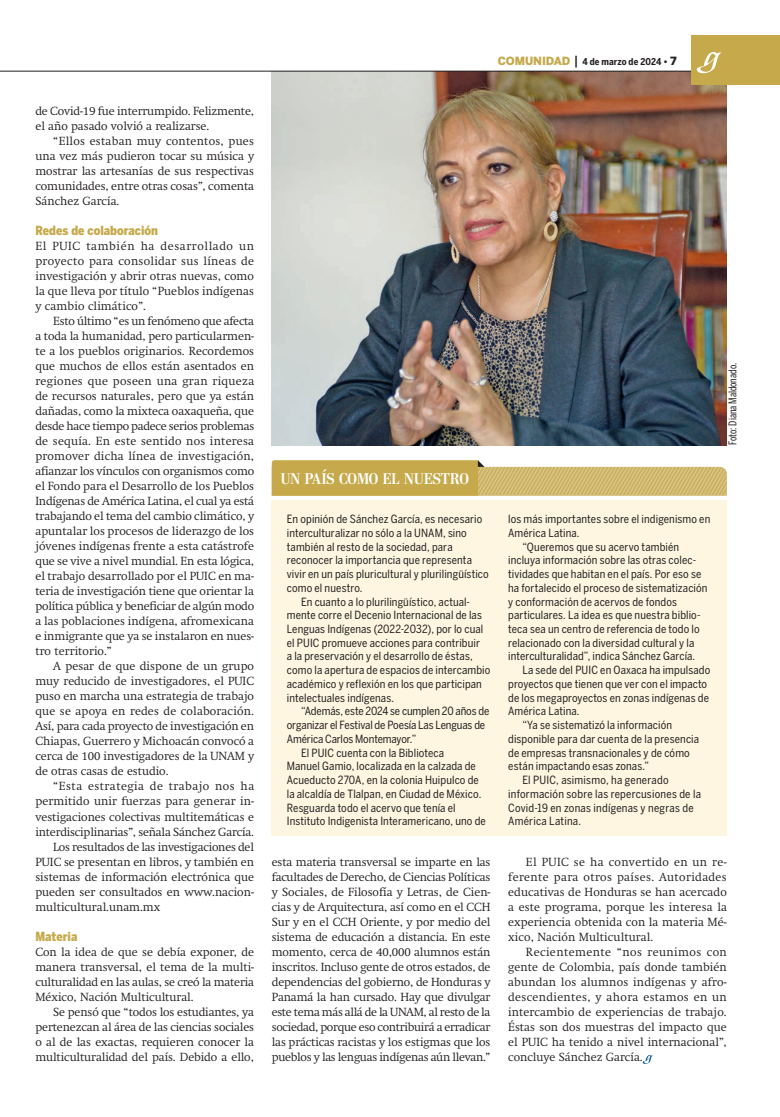
<style>
.page{position:relative;width:780px;height:1117px;background:#fff}
.page>*{position:absolute;margin:0;border:0;box-sizing:border-box;transform-origin:0 0}
.t1{font:700 15.62px "Stilson";letter-spacing:.01em;color:#fff}
.t2{font:900 12.5px "Benton Sans Cond";color:#c5a94a}
.t3{font:300 11.62px/15px "Swift";color:#231f20;text-align:justify}
.t4{font:300 11.62px "Swift";letter-spacing:.045em;color:#231f20}
.t5{font:11.25px "Benton Sans Cond";letter-spacing:.01em;color:#231f20}
.t6{font:11.25px "Benton Sans Cond";letter-spacing:-.01em;color:#231f20}
.t7{font:10.62px "Benton Sans Comp";color:#231f20}
.t8{font:700 9.38px "Benton Sans Cond";letter-spacing:.01em;color:#231f20}
.s1{font-family:"Benton Sans";font-weight:900;font-size:11.25px;color:#c5a94a}
.s2{font-weight:500;font-size:12.5px}
.s3{font-family:"Benton Sans";font-weight:900}
.s4{font-family:"Benton Sans";font-weight:900;font-size:11.25px}
</style>
<div class="page">
<img style="left:272px;top:72px;width:454px;height:373px">
<hr style="left:0;top:71px;width:726px;height:1px;background:#231f20">
<div style="left:691px;top:35px;width:88px;height:50px;background:#c5a94a"></div>
<svg style="left:696px;top:52px;width:26px;height:21px"></svg>
<div style="left:272px;top:500px;width:454px;height:335px;background:#fef6e1"></div>
<svg style="left:272px;top:460px;width:454px;height:35px;background:#d0b96e"></svg>
<svg style="left:642px;top:1055px;width:10px;height:8px"></svg>
<p class="t3" style="left:35px;top:103px;width:220px">de Covid-19 fue interrumpido. Felizmente, el año pasado volvió a realizarse.</p>
<p class="t3" style="left:35px;top:133px;width:220px;text-indent:18px">“Ellos estaban muy contentos, pues una vez más pudieron tocar su música y mostrar las artesanías de sus respectivas comunidades, entre otras cosas”, comenta Sánchez García.</p>
<p class="t2" style="left:35px;top:223px;width:124px">Redes de colaboración</p>
<p class="t3" style="left:35px;top:238px;width:220px">El PUIC también ha desarrollado un proyecto para consolidar sus líneas de investigación y abrir otras nuevas, como la que lleva por título “Pueblos indígenas y cambio climático”.</p>
<p class="t3" style="left:35px;top:313px;width:220px;text-indent:18px">Esto último “es un fenómeno que afecta a toda la humanidad, pero particularmen&shy;te a los pueblos originarios. Recordemos que muchos de ellos están asentados en regiones que poseen una gran riqueza de recursos naturales, pero que ya están dañadas, como la mixteca oaxaqueña, que desde hace tiempo padece serios problemas de sequía. En este sentido nos interesa promover dicha línea de investigación, afianzar los vínculos con organismos como el Fondo para el Desarrollo de los Pueblos Indígenas de América Latina, el cual ya está trabajando el tema del cambio climático, y apuntalar los procesos de liderazgo de los jóvenes indígenas frente a esta catástrofe que se vive a nivel mundial. En esta lógica, el trabajo desarrollado por el PUIC en ma&shy;teria de investigación tiene que orientar la política pública y beneficiar de algún modo a las poblaciones indígena, afromexicana e inmigrante que ya se instalaron en nues&shy;tro territorio.”</p>
<p class="t3" style="left:35px;top:658px;width:220px;text-indent:18px">A pesar de que dispone de un grupo muy reducido de investigadores, el PUIC puso en marcha una estrategia de trabajo que se apoya en redes de colaboración.<br>Así, para cada proyecto de investigación en Chiapas, Guerrero y Michoacán convocó a cerca de 100 investigadores de la UNAM y de otras casas de estudio.</p>
<p class="t4" style="left:53px;top:779px;width:202px">“Esta estrategia de trabajo nos ha</p>
<p class="t3" style="left:35px;top:793px;width:220px">permitido unir fuerzas para generar in-</p>
<p class="t3" style="left:35px;top:808px;width:220px">vestigaciones colectivas multitemáticas e</p>
<p class="t3" style="left:35px;top:823px;width:220px">interdisciplinarias”, señala Sánchez García.</p>
<p class="t3" style="left:53px;top:838px;width:202px">Los resultados de las investigaciones del</p>
<p class="t3" style="left:35px;top:853px;width:220px">PUIC se presentan en libros, y también en</p>
<p class="t3" style="left:35px;top:868px;width:220px">sistemas de información electrónica que</p>
<p class="t3" style="left:35px;top:883px;width:220px">pueden ser consultados en www.nacion-</p>
<p class="t3" style="left:35px;top:898px;width:126px">multicultural.unam.mx</p>
<p class="t2" style="left:35px;top:928px;width:43px">Materia</p>
<p class="t3" style="left:35px;top:943px;width:220px">Con la idea de que se debía exponer, de manera transversal, el tema de la multi&shy;culturalidad en las aulas, se creó la materia México, Nación Multicultural.</p>
<p class="t3" style="left:35px;top:1003px;width:220px;text-indent:18px">Se pensó que “todos los estudiantes, ya pertenezcan al área de las ciencias sociales o al de las exactas, requieren conocer la multiculturalidad del país. Debido a ello,</p>
<p class="t8" style="left:497px;top:56px;width:180px"><span class="s1">COMUNIDAD</span> <span class="s2">|</span> 4 de marzo de 2024 <span class="s3">•</span> <span class="s4">7</span></p>
<h1 class="t1" style="left:280px;top:469px;width:190px">UN PAÍS COMO EL NUESTRO</h1>
<p class="t5" style="left:287px;top:512px;width:197px">En opinión de Sánchez García, es necesario</p>
<p class="t5" style="left:287px;top:526px;width:181px">interculturalizar no sólo a la UNAM, sino</p>
<p class="t5" style="left:287px;top:539px;width:167px">también al resto de la sociedad, para</p>
<p class="t5" style="left:287px;top:553px;width:187px">reconocer la importancia que representa</p>
<p class="t5" style="left:287px;top:567px;width:203px">vivir en un país pluricultural y plurilingüístico</p>
<p class="t5" style="left:287px;top:581px;width:77px">como el nuestro.</p>
<p class="t5" style="left:301px;top:594px;width:170px">En cuanto a lo plurilingüístico, actual-</p>
<p class="t5" style="left:287px;top:608px;width:197px">mente corre el Decenio Internacional de las</p>
<p class="t5" style="left:287px;top:622px;width:198px">Lenguas Indígenas (2022-2032), por lo cual</p>
<p class="t5" style="left:287px;top:636px;width:195px">el PUIC promueve acciones para contribuir</p>
<p class="t5" style="left:287px;top:649px;width:187px">a la preservación y el desarrollo de éstas,</p>
<p class="t5" style="left:287px;top:663px;width:205px">como la apertura de espacios de intercambio</p>
<p class="t5" style="left:287px;top:677px;width:197px">académico y reflexión en los que participan</p>
<p class="t5" style="left:287px;top:690px;width:109px">intelectuales indígenas.</p>
<p class="t6" style="left:301px;top:704px;width:190px">“Además, este 2024 se cumplen 20 años de</p>
<p class="t6" style="left:287px;top:718px;width:200px">organizar el Festival de Poesía Las Lenguas de</p>
<p class="t6" style="left:287px;top:732px;width:131px">América Carlos Montemayor.”</p>
<p class="t5" style="left:301px;top:745px;width:145px">El PUIC cuenta con la Biblioteca</p>
<p class="t5" style="left:287px;top:759px;width:191px">Manuel Gamio, localizada en la calzada de</p>
<p class="t5" style="left:287px;top:773px;width:193px">Acueducto 270A, en la colonia Huipulco de</p>
<p class="t5" style="left:287px;top:787px;width:196px">la alcaldía de Tlalpan, en Ciudad de México.</p>
<p class="t5" style="left:287px;top:800px;width:170px">Resguarda todo el acervo que tenía el</p>
<p class="t5" style="left:287px;top:814px;width:200px">Instituto Indigenista Interamericano, uno de</p>
<p class="t5" style="left:508px;top:512px;width:204px">los más importantes sobre el indigenismo en</p>
<p class="t5" style="left:508px;top:526px;width:73px">América Latina.</p>
<p class="t5" style="left:522px;top:539px;width:158px">“Queremos que su acervo también</p>
<p class="t5" style="left:508px;top:553px;width:189px">incluya información sobre las otras colec-</p>
<p class="t5" style="left:508px;top:567px;width:195px">tividades que habitan en el país. Por eso se</p>
<p class="t5" style="left:508px;top:581px;width:201px">ha fortalecido el proceso de sistematización</p>
<p class="t5" style="left:508px;top:594px;width:170px">y conformación de acervos de fondos</p>
<p class="t5" style="left:508px;top:608px;width:194px">particulares. La idea es que nuestra biblio-</p>
<p class="t5" style="left:508px;top:622px;width:193px">teca sea un centro de referencia de todo lo</p>
<p class="t5" style="left:508px;top:636px;width:188px">relacionado con la diversidad cultural y la</p>
<p class="t5" style="left:508px;top:649px;width:188px">interculturalidad”, indica Sánchez García.</p>
<p class="t5" style="left:522px;top:663px;width:189px">La sede del PUIC en Oaxaca ha impulsado</p>
<p class="t5" style="left:508px;top:677px;width:200px">proyectos que tienen que ver con el impacto</p>
<p class="t5" style="left:508px;top:690px;width:202px">de los megaproyectos en zonas indígenas de</p>
<p class="t5" style="left:508px;top:704px;width:73px">América Latina.</p>
<p class="t5" style="left:522px;top:718px;width:151px">“Ya se sistematizó la información</p>
<p class="t5" style="left:508px;top:732px;width:192px">disponible para dar cuenta de la presencia</p>
<p class="t5" style="left:508px;top:745px;width:183px">de empresas transnacionales y de cómo</p>
<p class="t5" style="left:508px;top:759px;width:142px">están impactando esas zonas.”</p>
<p class="t5" style="left:522px;top:773px;width:148px">El PUIC, asimismo, ha generado</p>
<p class="t5" style="left:508px;top:787px;width:194px">información sobre las repercusiones de la</p>
<p class="t5" style="left:508px;top:800px;width:187px">Covid-19 en zonas indígenas y negras de</p>
<p class="t5" style="left:508px;top:814px;width:74px">América Latina.</p>
<p class="t7" style="left:726px;top:445px;width:84px;rotate:-90deg">Foto: Diana Maldonado.</p>
<p class="t3" style="left:272px;top:853px;width:220px">esta materia transversal se imparte en las facultades de Derecho, de Ciencias Políticas y Sociales, de Filosofía y Letras, de Cien&shy;cias y de Arquitectura, así como en el CCH Sur y en el CCH Oriente, y por medio del sistema de educación a distancia. En este momento, cerca de 40,000 alumnos están inscritos. Incluso gente de otros estados, de dependencias del gobierno, de Honduras y Panamá la han cursado. Hay que divulgar este tema más allá de la UNAM, al resto de la sociedad, porque eso contribuirá a erradicar las prácticas racistas y los estigmas que los pueblos y las lenguas indígenas aún llevan.”</p>
<p class="t3" style="left:508px;top:853px;width:220px;text-indent:18px">El PUIC se ha convertido en un re&shy;ferente para otros países. Autoridades educativas de Honduras se han acercado a este programa, porque les interesa la experiencia obtenida con la materia Mé&shy;xico, Nación Multicultural.</p>
<p class="t3" style="left:508px;top:943px;width:220px;text-indent:18px">Recientemente “nos reunimos con gente de Colombia, país donde también abundan los alumnos indígenas y afro&shy;descendientes, y ahora estamos en un intercambio de experiencias de trabajo.<br>Éstas son dos muestras del impacto que el PUIC ha tenido a nivel internacional”, concluye Sánchez García.</p>
</div>
